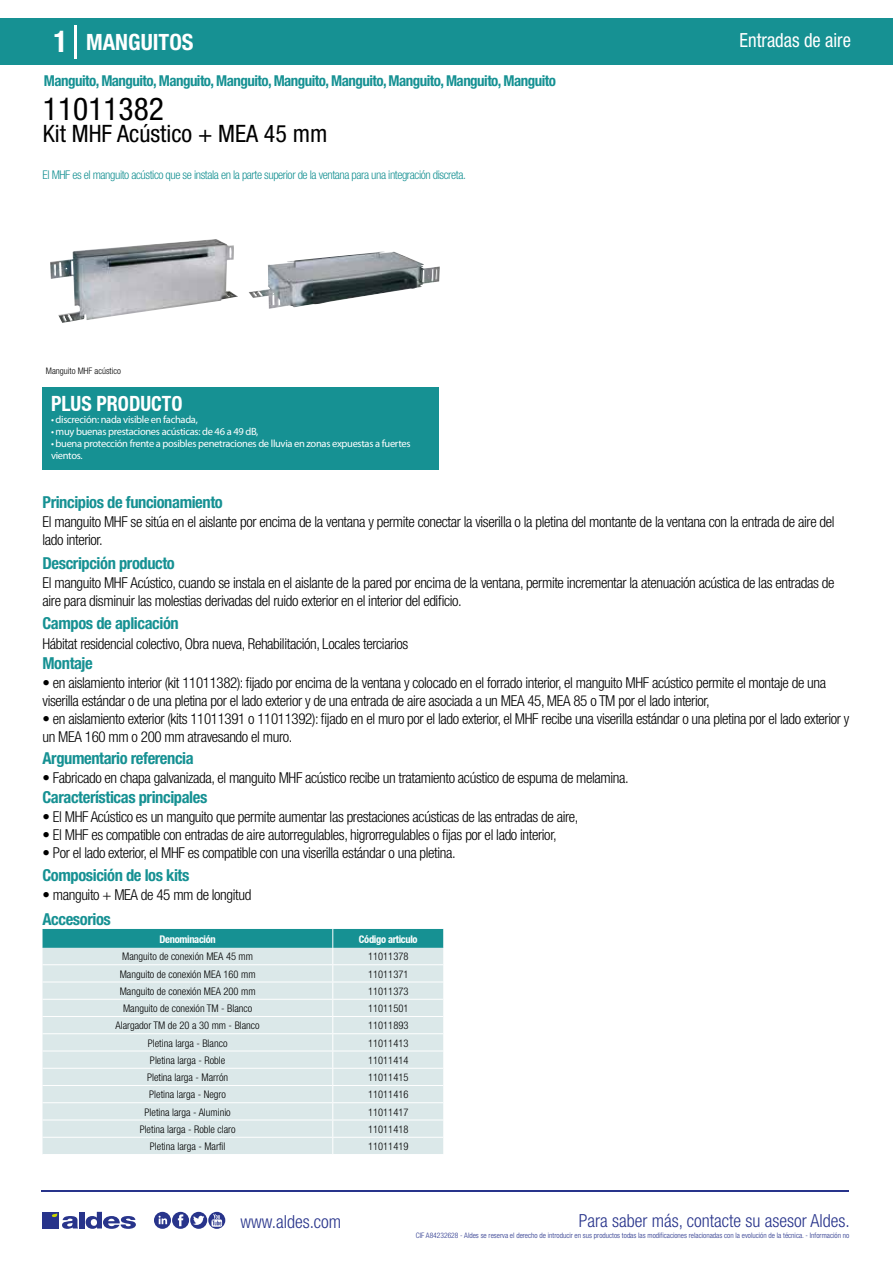
<style>
.page{position:relative;width:893px;height:1263px;background:#fff}
.page>*{position:absolute;margin:0;border:0;box-sizing:border-box;transform-origin:0 0}
.t1{font:condensed 31.5px "Helvetica Neue LT Std";color:#000}
.t2{font:condensed 24px "Helvetica Neue LT Std";color:#000}
.t3{font:700 condensed 22.5px "Helvetica Neue LT Std";color:#fff}
.t4{font:700 condensed 21px "Helvetica Neue";color:#fff;scale:.95 1}
.t5{font:condensed 19.5px "Helvetica Neue LT Std";color:#fff;scale:.95 1}
.t6{font:300 condensed 18px "Helvetica Neue";color:#28348b}
.t7{font:700 condensed 16.5px "Helvetica Neue LT Std";letter-spacing:-.025em;color:#169193}
.t8{font:300 condensed 15px/18px "Helvetica Neue LT Std";letter-spacing:-.025em;color:#000}
.t9{font:700 condensed 15px "Helvetica Neue LT Std";letter-spacing:-.035em;color:#169193}
.t10{font:300 condensed 12px "Helvetica Neue LT Std";letter-spacing:-.035em;color:#169193}
.t11{font:300 condensed 10.5px "Helvetica Neue";color:#000}
.t12{font:10.5px/12px "Myriad Pro";letter-spacing:-.03em;color:#fff}
.t13{font:700 condensed 10.5px "Helvetica Neue";letter-spacing:-.03em;color:#fff}
.t14{font:300 condensed 9px "Helvetica Neue";color:#000}
.t15{font:300 condensed 7.5px "Helvetica Neue";color:#28348b}
.s1{font-size:30px}
</style>
<div class="page">
<div style="left:0;top:18px;width:893px;height:46px;background:#169193"></div>
<div style="left:43px;top:387px;width:396px;height:83px;background:#169193"></div>
<hr style="left:74px;top:25px;width:2px;height:33px;background:#fff">
<svg style="left:50px;top:239px;width:199px;height:84px"></svg>
<img style="left:249px;top:251px;width:191px;height:58px">
<svg style="left:43px;top:929px;width:401px;height:225px;background:#cce1e2"></svg>
<hr style="left:41px;top:1190px;width:808px;height:1px;background:#28348b">
<svg style="left:154px;top:1212px;width:71px;height:17px"></svg>
<div style="left:42px;top:1212px;width:17px;height:16px;background:#28348b"></div>
<div style="left:79px;top:1212px;width:5px;height:16px;background:#28348b"></div>
<svg style="left:86px;top:1212px;width:50px;height:17px"></svg>
<svg style="left:52px;top:1213px;width:26px;height:16px"></svg>
<h3 class="t3" style="left:54px;top:28px;width:142px"><span class="s1">1</span> MANGUITOS</h3>
<h3 class="t5" style="left:740px;top:29px;width:119px">Entradas de aire</h3>
<p class="t9" style="left:44px;top:71px;width:513px">Manguito, Manguito, Manguito, Manguito, Manguito, Manguito, Manguito, Manguito, Manguito</p>
<h1 class="t1" style="left:43px;top:91px;width:122px">11011382</h1>
<h2 class="t2" style="left:43px;top:120px;width:286px">Kit MHF Acústico + MEA 45 mm</h2>
<p class="t10" style="left:43px;top:167px;width:425px">El MHF es el manguito acústico que se instala en la parte superior de la ventana para una integración discreta.</p>
<p class="t14" style="left:46px;top:365px;width:76px">Manguito MHF acústico</p>
<h3 class="t4" style="left:51px;top:391px;width:140px">PLUS PRODUCTO</h3>
<p class="t12" style="left:51px;top:413px;width:148px">• discreción: nada visible en fachada,</p>
<p class="t12" style="left:51px;top:425px;width:209px">• muy buenas prestaciones acústicas: de 46 a 49 dB,</p>
<p class="t12" style="left:51px;top:437px;width:361px">• buena protección frente a posibles penetraciones de lluvia en zonas expuestas a fuertes vientos.</p>
<p class="t7" style="left:43px;top:492px;width:182px">Principios de funcionamiento</p>
<p class="t8" style="left:43px;top:513px;width:794px">El manguito MHF se sitúa en el aislante por encima de la ventana y permite conectar la viserilla o la pletina del montante de la ventana con la entrada de aire del lado interior.</p>
<p class="t8" style="left:43px;top:573px;width:793px">El manguito MHF Acústico, cuando se instala en el aislante de la pared por encima de la ventana, permite incrementar la atenuación acústica de las entradas de aire para disminuir las molestias derivadas del ruido exterior en el interior del edificio.</p>
<p class="t8" style="left:43px;top:634px;width:367px">Hábitat residencial colectivo, Obra nueva, Rehabilitación, Locales terciarios</p>
<p class="t8" style="left:43px;top:674px;width:785px">• en aislamiento interior (kit 11011382): fijado por encima de la ventana y colocado en el forrado interior, el manguito MHF acústico permite el montaje de una viserilla estándar o de una pletina por el lado exterior y de una entrada de aire asociada a un MEA 45, MEA 85 o TM por el lado interior,</p>
<p class="t8" style="left:43px;top:710px;width:808px">• en aislamiento exterior (kits 11011391 o 11011392): fijado en el muro por el lado exterior, el MHF recibe una viserilla estándar o una pletina por el lado exterior y un MEA 160 mm o 200 mm atravesando el muro.</p>
<p class="t7" style="left:43px;top:553px;width:134px">Descripción producto</p>
<p class="t7" style="left:43px;top:613px;width:138px">Campos de aplicación</p>
<p class="t7" style="left:43px;top:653px;width:52px">Montaje</p>
<p class="t7" style="left:43px;top:748px;width:153px">Argumentario referencia</p>
<p class="t8" style="left:43px;top:768px;width:588px">• Fabricado en chapa galvanizada, el manguito MHF acústico recibe un tratamiento acústico de espuma de melamina.</p>
<p class="t7" style="left:43px;top:787px;width:166px">Características principales</p>
<p class="t8" style="left:43px;top:808px;width:537px">• El MHF Acústico es un manguito que permite aumentar las prestaciones acústicas de las entradas de aire,</p>
<p class="t8" style="left:43px;top:826px;width:516px">• El MHF es compatible con entradas de aire autorregulables, higrorregulables o fijas por el lado interior,</p>
<p class="t8" style="left:43px;top:844px;width:415px">• Por el lado exterior, el MHF es compatible con una viserilla estándar o una pletina.</p>
<p class="t7" style="left:43px;top:865px;width:148px">Composición de los kits</p>
<p class="t8" style="left:43px;top:886px;width:210px">• manguito + MEA de 45 mm de longitud</p>
<p class="t7" style="left:43px;top:909px;width:70px">Accesorios</p>
<p class="t13" style="left:160px;top:933px;width:58px">Denominación</p>
<p class="t13" style="left:359px;top:933px;width:60px">Código articulo</p>
<p class="t11" style="left:122px;top:950px;width:132px">Manguito de conexión MEA 45 mm</p>
<p class="t11" style="left:368px;top:950px;width:42px">11011378</p>
<p class="t11" style="left:120px;top:968px;width:137px">Manguito de conexión MEA 160 mm</p>
<p class="t11" style="left:368px;top:968px;width:42px">11011371</p>
<p class="t11" style="left:120px;top:985px;width:137px">Manguito de conexión MEA 200 mm</p>
<p class="t11" style="left:368px;top:985px;width:42px">11011373</p>
<p class="t11" style="left:123px;top:1002px;width:131px">Manguito de conexión TM - Blanco</p>
<p class="t11" style="left:368px;top:1002px;width:42px">11011501</p>
<p class="t11" style="left:116px;top:1019px;width:146px">Alargador TM de 20 a 30 mm - Blanco</p>
<p class="t11" style="left:368px;top:1019px;width:42px">11011893</p>
<p class="t11" style="left:148px;top:1037px;width:81px">Pletina larga - Blanco</p>
<p class="t11" style="left:368px;top:1037px;width:42px">11011413</p>
<p class="t11" style="left:150px;top:1054px;width:77px">Pletina larga - Roble</p>
<p class="t11" style="left:368px;top:1054px;width:42px">11011414</p>
<p class="t11" style="left:147px;top:1071px;width:83px">Pletina larga - Marrón</p>
<p class="t11" style="left:368px;top:1071px;width:42px">11011415</p>
<p class="t11" style="left:149px;top:1088px;width:78px">Pletina larga - Negro</p>
<p class="t11" style="left:368px;top:1088px;width:42px">11011416</p>
<p class="t11" style="left:145px;top:1106px;width:88px">Pletina larga - Aluminio</p>
<p class="t11" style="left:368px;top:1106px;width:42px">11011417</p>
<p class="t11" style="left:140px;top:1123px;width:97px">Pletina larga - Roble claro</p>
<p class="t11" style="left:368px;top:1123px;width:42px">11011418</p>
<p class="t11" style="left:150px;top:1140px;width:77px">Pletina larga - Marfil</p>
<p class="t11" style="left:368px;top:1140px;width:42px">11011419</p>
<p class="t6" style="left:240px;top:1211px;width:102px">www.aldes.com</p>
<p class="t6" style="left:579px;top:1211px;width:272px">Para saber más, contacte su asesor Aldes.</p>
<p class="t15" style="left:416px;top:1230px;width:435px">CIF A84232628 - Aldes se reserva el derecho de introducir en sus productos todas las modificaciones relacionadas con la evolución de la técnica. - Información no</p>
</div>
